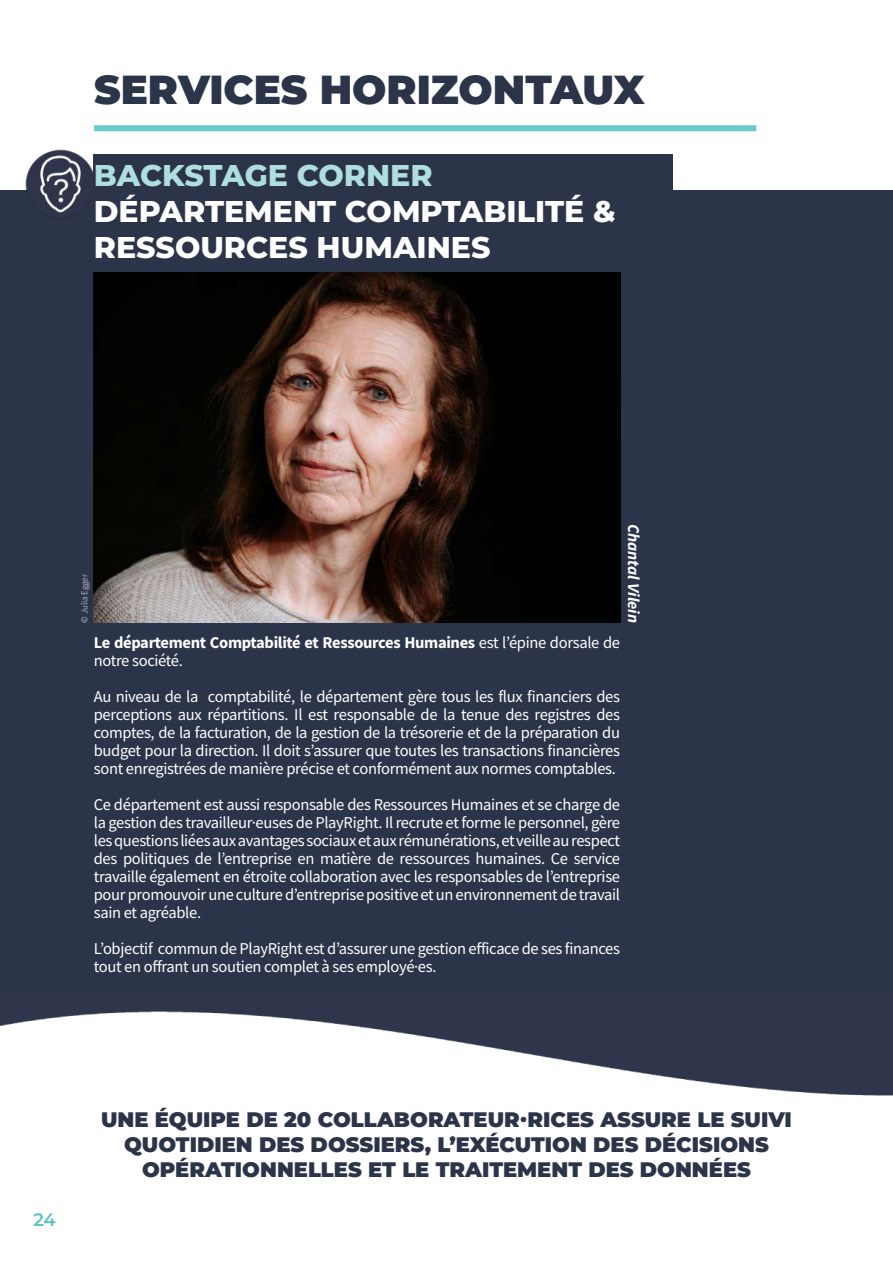
<style>
.page{position:relative;width:893px;height:1263px;background:#fff}
.page>*{position:absolute;margin:0;border:0;box-sizing:border-box;transform-origin:0 0}
.t1{font:900 40.5px "Montserrat";color:#2c3449}
.t2{font:800 30px/36px "Montserrat";color:#fff}
.t3{font:800 30px "Montserrat";color:#aedee0}
.t4{font:900 21px/25.2px "Montserrat";color:#2c3449;text-align:center}
.t5{font:600 18px "Montserrat";color:#59c4c6}
.t6{font:16.5px/18px "Source Sans Pro";letter-spacing:-.02em;color:#fff;text-align:justify}
.t7{font:700 16.5px/18px "Source Sans Pro";letter-spacing:-.02em;color:#fff}
.t8{font:italic 700 16.5px "Source Sans Pro";color:#fff}
.t9{font:300 9px "Source Sans Pro";color:#fff}
.s1{font-weight:400}
</style>
<div class="page">
<div style="left:0;top:190px;width:893px;height:813px;background:#2c3449"></div>
<img style="left:26px;top:149px;width:68px;height:70px">
<img style="left:0;top:1003px;width:893px;height:93px">
<div style="left:94px;top:154px;width:579px;height:112px;background:#2c3449"></div>
<div style="left:94px;top:125px;width:662px;height:6px;background:#6bc9cb"></div>
<img style="left:94px;top:272px;width:526px;height:351px">
<h1 class="t1" style="left:94px;top:59px;width:552px">SERVICES HORIZONTAUX</h1>
<h2 class="t3" style="left:94px;top:153px;width:340px">BACKSTAGE CORNER</h2>
<h2 class="t2" style="left:94px;top:191px;width:523px">DÉPARTEMENT COMPTABILITÉ &amp;<br>RESSOURCES HUMAINES</h2>
<p class="t9" style="left:79px;top:623px;width:50px;rotate:-90deg">© Julia Egger</p>
<p class="t7" style="left:94px;top:633px;width:528px">Le département Comptabilité et Ressources Humaines <span class="s1">est l’épine dorsale de notre société.</span></p>
<p class="t6" style="left:94px;top:687px;width:528px">Au niveau de la comptabilité, le département gère tous les flux financiers des perceptions aux répartitions. Il est responsable de la tenue des registres des comptes, de la facturation, de la gestion de la trésorerie et de la préparation du budget pour la direction. Il doit s’assurer que toutes les transactions financières sont enregistrées de manière précise et conformément aux normes comptables.</p>
<p class="t6" style="left:94px;top:795px;width:528px">Ce département est aussi responsable des Ressources Humaines et se charge de la gestion des travailleur·euses de PlayRight. Il recrute et forme le personnel, gère les questions liées aux avantages sociaux et aux rémunérations, et veille au respect des politiques de l’entreprise en matière de ressources humaines. Ce service travaille également en étroite collaboration avec les responsables de l’entreprise pour promouvoir une culture d’entreprise positive et un environnement de travail sain et agréable.</p>
<p class="t6" style="left:94px;top:939px;width:528px">L’objectif commun de PlayRight est d’assurer une gestion efficace de ses finances tout en offrant un soutien complet à ses employé·es.</p>
<p class="t8" style="left:645px;top:524px;width:101px;rotate:90deg">Chantal Vilein</p>
<p class="t5" style="left:33px;top:1207px;width:24px">24</p>
<p class="t4" style="left:101px;top:1105px;width:692px">UNE ÉQUIPE DE 20 COLLABORATEUR·RICES ASSURE LE SUIVI<br>QUOTIDIEN DES DOSSIERS, L’EXÉCUTION DES DÉCISIONS<br>OPÉRATIONNELLES ET LE TRAITEMENT DES DONNÉES</p>
</div>
